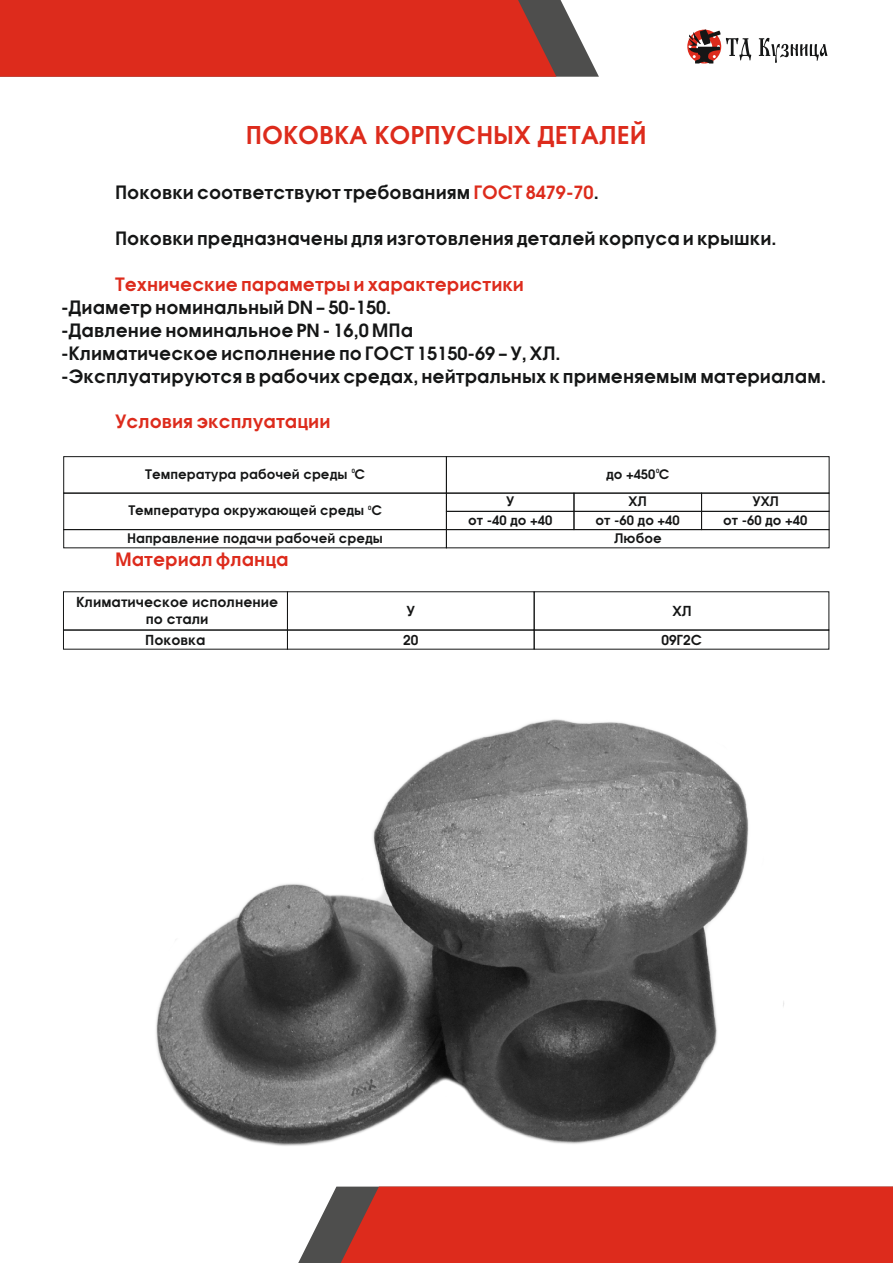
<style>
.page{position:relative;width:893px;height:1263px;background:#fff}
.page>*{position:absolute;margin:0;border:0;box-sizing:border-box;transform-origin:0 0}
.t1{font:600 24px "Avant Garde";color:#dd2b1c}
.t2{font:600 18px/23px "Avant Garde";color:#151616}
.t3{font:600 18px "Avant Garde";color:#dd2b1c}
.t4{font:600 13.5px/17.1px "Avant Garde";color:#151616;text-align:center}
.t5{font:600 12.9px "Avant Garde";color:#151616}
.t6{font:600 5.7px "Avant Garde";color:#151616}
.s1{color:#dd2b1c}
</style>
<div class="page">
<svg style="left:556px;top:0;width:43px;height:77px;fill:#4e4e4d"></svg>
<svg style="left:298px;top:1187px;width:38px;height:76px"></svg>
<div style="left:0;top:0;width:556px;height:77px;background:#dd2b1c"></div>
<div style="left:336px;top:1186px;width:557px;height:77px;background:#dd2b1c"></div>
<svg style="left:687px;top:29px;width:140px;height:35px"></svg>
<div style="left:63px;top:456px;width:384px;height:37px;border:1px solid #151616"></div>
<div style="left:63px;top:493px;width:384px;height:37px;border:1px solid #151616"></div>
<div style="left:446px;top:456px;width:383px;height:37px;border:1px solid #151616"></div>
<div style="left:446px;top:493px;width:128px;height:19px;border:1px solid #151616"></div>
<div style="left:446px;top:511px;width:128px;height:19px;border:1px solid #151616"></div>
<div style="left:574px;top:493px;width:128px;height:19px;border:1px solid #151616"></div>
<div style="left:574px;top:511px;width:128px;height:19px;border:1px solid #151616"></div>
<div style="left:701px;top:493px;width:128px;height:19px;border:1px solid #151616"></div>
<div style="left:701px;top:511px;width:128px;height:19px;border:1px solid #151616"></div>
<div style="left:63px;top:630px;width:225px;height:20px;border:1px solid #151616"></div>
<div style="left:287px;top:630px;width:248px;height:20px;border:1px solid #151616"></div>
<div style="left:534px;top:630px;width:295px;height:20px;border:1px solid #151616"></div>
<img style="left:156px;top:719px;width:628px;height:427px">
<h1 class="t1" style="left:246px;top:126px;width:402px">ПОКОВКА КОРПУСНЫХ ДЕТАЛЕЙ</h1>
<p class="t2" style="left:115px;top:183px;width:485px">Поковки соответствуют требованиям <span class="s1">ГОСТ 8479-70</span>.</p>
<p class="t2" style="left:115px;top:229px;width:663px">Поковки предназначены для изготовления деталей корпуса и крышки.</p>
<p class="t3" style="left:115px;top:277px;width:411px">Технические параметры и характеристики</p>
<p class="t2" style="left:61px;top:297px;width:767px">-Диаметр номинальный DN – 50-150.<br>-Давление номинальное PN - 16,0 МПа<br>-Климатическое исполнение по ГОСТ 15150-69 – У, ХЛ.<br>-Эксплуатируются в рабочих средах, нейтральных к применяемым материалам.</p>
<p class="t3" style="left:115px;top:415px;width:217px">Условия эксплуатации</p>
<p class="t5" style="left:145px;top:469px;width:222px">Температура рабочей среды С</p>
<p class="t5" style="left:606px;top:469px;width:65px">до +450 С</p>
<p class="t6" style="left:352px;top:469px;width:5px">0</p>
<p class="t6" style="left:656px;top:469px;width:5px">0</p>
<p class="t6" style="left:368px;top:506px;width:5px">0</p>
<p class="t5" style="left:506px;top:497px;width:10px">У</p>
<p class="t5" style="left:629px;top:497px;width:20px">ХЛ</p>
<p class="t5" style="left:752px;top:497px;width:28px">УХЛ</p>
<p class="t5" style="left:468px;top:515px;width:86px">от -40 до +40</p>
<p class="t5" style="left:596px;top:515px;width:86px">от -60 до +40</p>
<p class="t5" style="left:723px;top:515px;width:86px">от -60 до +40</p>
<p class="t5" style="left:128px;top:506px;width:255px">Температура окружающей среды С</p>
<p class="t5" style="left:127px;top:533px;width:257px">Направление подачи рабочей среды</p>
<p class="t3" style="left:115px;top:552px;width:175px">Материал фланца</p>
<p class="t4" style="left:76px;top:595px;width:204px">Климатическое исполнение по стали</p>
<p class="t4" style="left:145px;top:632px;width:62px">Поковка</p>
<p class="t5" style="left:614px;top:533px;width:49px">Любое</p>
<p class="t4" style="left:406px;top:604px;width:10px">У</p>
<p class="t4" style="left:672px;top:604px;width:21px">ХЛ</p>
<p class="t4" style="left:403px;top:632px;width:17px">20</p>
<p class="t4" style="left:661px;top:632px;width:42px">09Г2С</p>
</div>
